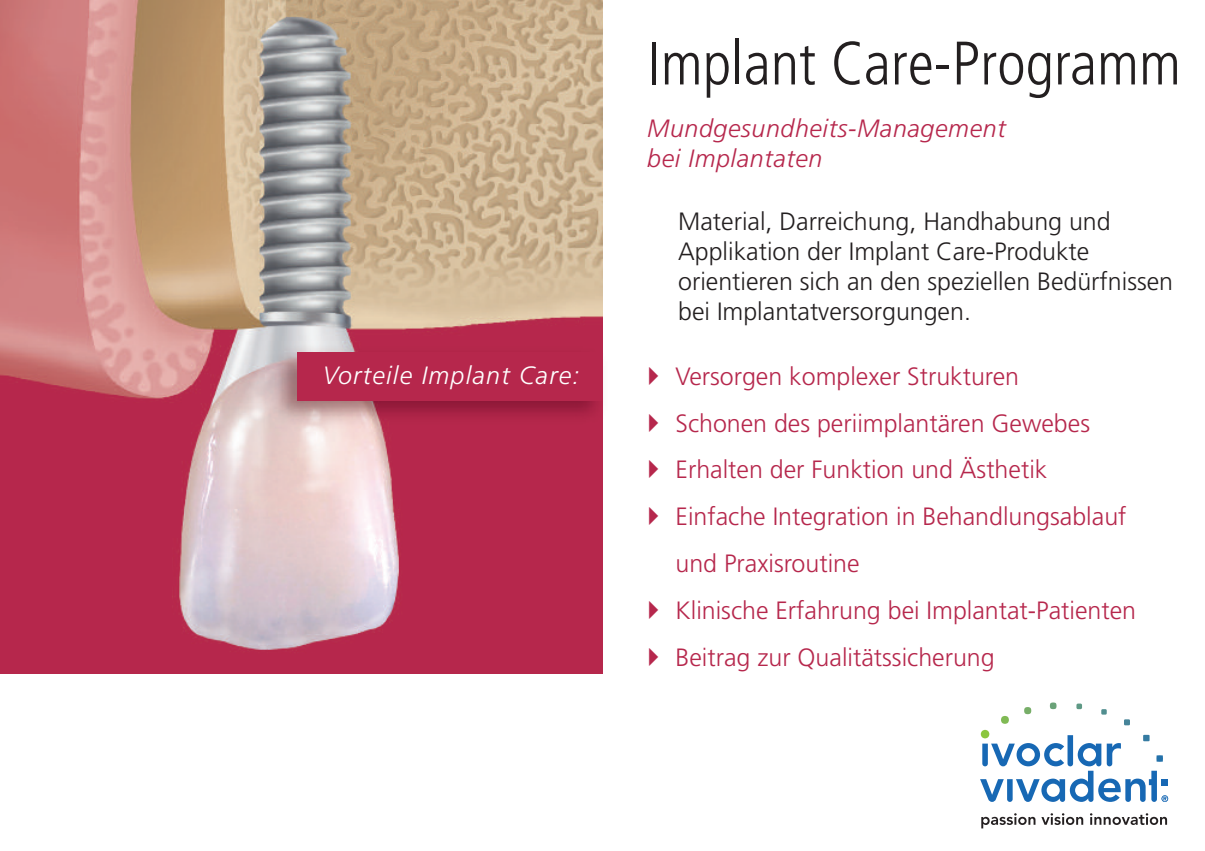
<style>
.page{position:relative;width:1205px;height:851px;background:#fff}
.page>*{position:absolute;margin:0;border:0;box-sizing:border-box;transform-origin:0 0}
.t1{font:300 condensed 61.25px "Frutiger";color:#231f20}
.t2{font:300 25px/46.8px "Frutiger";color:#b6274c}
.t3{font:300 25px/30px "Frutiger";color:#231f20}
.t4{font:italic 300 25px/30px "Frutiger";letter-spacing:.025em;color:#b6274c}
.t5{font:italic 300 25px "Frutiger";letter-spacing:.05em;color:#fff}
</style>
<div class="page">
<img style="left:0;top:0;width:602px;height:673px">
<img style="left:266px;top:341px;width:337px;height:90px">
<div style="left:297px;top:352px;width:305px;height:48px;background:#b6274c"></div>
<svg style="left:980px;top:702px;width:188px;height:99px"></svg>
<svg style="left:981px;top:813px;width:54px;height:15px"></svg>
<svg style="left:1041px;top:813px;width:42px;height:11px"></svg>
<svg style="left:1090px;top:813px;width:77px;height:11px"></svg>
<p class="t5" style="left:323px;top:365px;width:258px">Vorteile Implant Care:</p>
<h1 class="t1" style="left:647px;top:38px;width:535px">Implant Care-Programm</h1>
<p class="t4" style="left:647px;top:115px;width:360px">Mundgesundheits-Management bei Implantaten</p>
<p class="t3" style="left:678px;top:208px;width:496px">Material, Darreichung, Handhabung und Applikation der Implant Care-Produkte orientieren sich an den speziellen Bedürfnissen bei Implantatversorgungen.</p>
<p class="t2" style="left:675px;top:354px;width:462px">Versorgen komplexer Strukturen<br>Schonen des periimplantären Gewebes Erhalten der Funktion und Ästhetik Einfache Integration in Behandlungsablauf und Praxisroutine<br>Klinische Erfahrung bei Implantat-Patienten Beitrag zur Qualitätssicherung</p>
</div>
